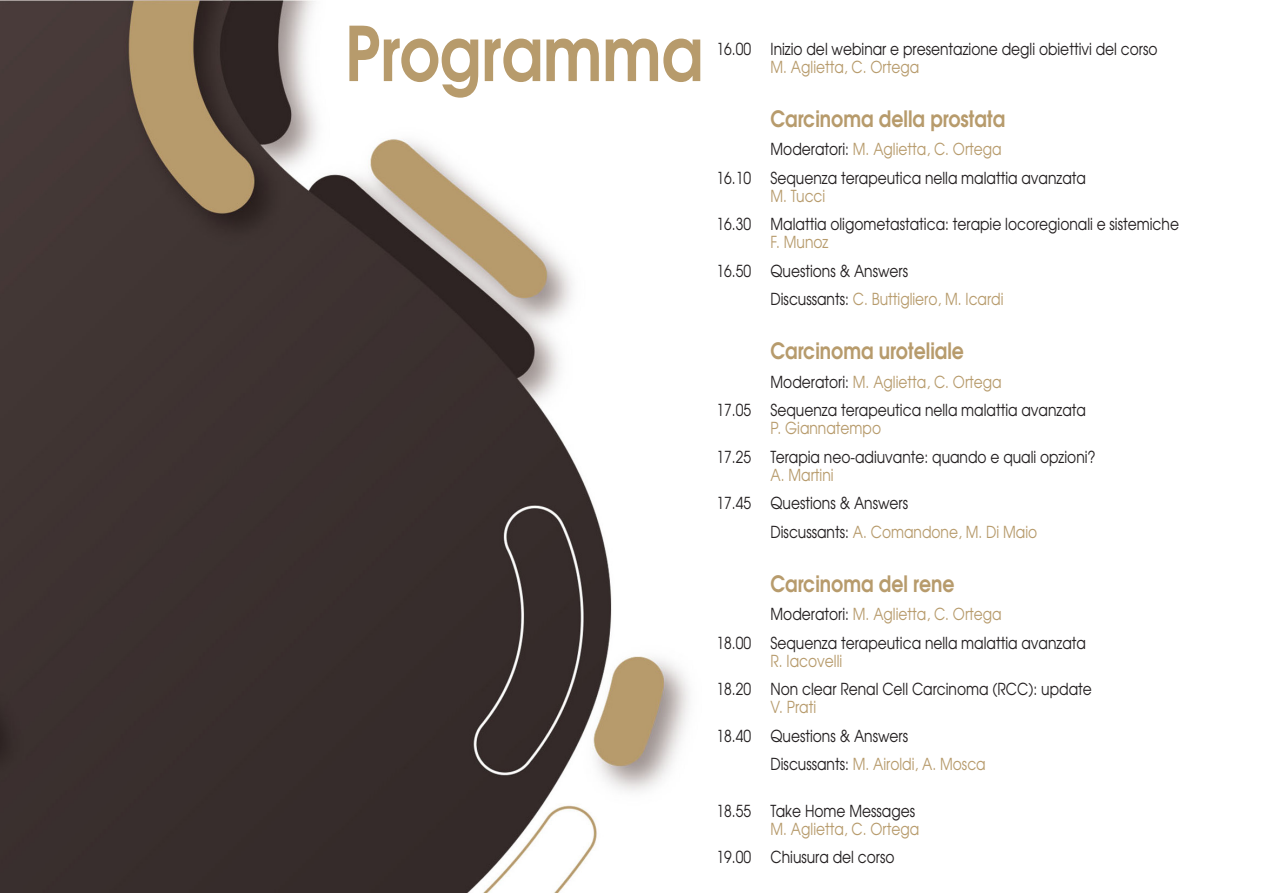
<style>
.page{position:relative;width:1263px;height:893px;background:#fff}
.page>*{position:absolute;margin:0;border:0;box-sizing:border-box;transform-origin:0 0}
.t1{font:600 75px "Avant Garde";color:#b79b6c;scale:.84 1}
.t2{font:600 22.5px "Avant Garde";color:#b79b6c;scale:.84 1}
.t3{font:16.5px "Avant Garde";color:#231f20;scale:.84 1}
.t4{font:16.5px "Avant Garde";color:#b79b6c;scale:.84 1}
.s1{color:#231f20}
</style>
<div class="page">
<img style="left:0;top:0;width:689px;height:893px">
<p class="t1" style="left:345px;top:4px;width:428px">Programma</p>
<p class="t3" style="left:716px;top:38px;width:526px">16.00 Inizio del webinar e presentazione degli obiettivi del corso</p>
<p class="t4" style="left:770px;top:56px;width:179px">M. Aglietta, C. Ortega</p>
<p class="t2" style="left:770px;top:103px;width:281px">Carcinoma della prostata</p>
<p class="t4" style="left:770px;top:139px;width:277px"><span class="s1">Moderatori:</span> M. Aglietta, C. Ortega</p>
<p class="t3" style="left:716px;top:167px;width:441px">16.10 Sequenza terapeutica nella malattia avanzata</p>
<p class="t4" style="left:770px;top:185px;width:67px">M. Tucci</p>
<p class="t3" style="left:716px;top:214px;width:552px">16.30 Malattia oligometastatica: terapie locoregionali e sistemiche</p>
<p class="t4" style="left:770px;top:232px;width:70px">F. Munoz</p>
<p class="t3" style="left:716px;top:260px;width:230px">16.50 Questions &amp; Answers</p>
<p class="t4" style="left:770px;top:289px;width:279px"><span class="s1">Discussants:</span> C. Buttigliero, M. Icardi</p>
<p class="t2" style="left:770px;top:336px;width:232px">Carcinoma uroteliale</p>
<p class="t4" style="left:770px;top:371px;width:277px"><span class="s1">Moderatori:</span> M. Aglietta, C. Ortega</p>
<p class="t3" style="left:716px;top:400px;width:441px">17.05 Sequenza terapeutica nella malattia avanzata</p>
<p class="t4" style="left:770px;top:418px;width:133px">P. Giannatempo</p>
<p class="t3" style="left:716px;top:446px;width:453px">17.25 Terapia neo-adiuvante: quando e quali opzioni?</p>
<p class="t4" style="left:770px;top:464px;width:77px">A. Martini</p>
<p class="t3" style="left:716px;top:493px;width:230px">17.45 Questions &amp; Answers</p>
<p class="t4" style="left:770px;top:521px;width:319px"><span class="s1">Discussants:</span> A. Comandone, M. Di Maio</p>
<p class="t2" style="left:770px;top:568px;width:221px">Carcinoma del rene</p>
<p class="t4" style="left:770px;top:604px;width:277px"><span class="s1">Moderatori:</span> M. Aglietta, C. Ortega</p>
<p class="t3" style="left:716px;top:632px;width:441px">18.00 Sequenza terapeutica nella malattia avanzata</p>
<p class="t4" style="left:770px;top:650px;width:87px">R. Iacovelli</p>
<p class="t3" style="left:716px;top:679px;width:448px">18.20 Non clear Renal Cell Carcinoma (RCC): update</p>
<p class="t4" style="left:770px;top:697px;width:56px">V. Prati</p>
<p class="t3" style="left:716px;top:725px;width:230px">18.40 Questions &amp; Answers</p>
<p class="t4" style="left:770px;top:754px;width:258px"><span class="s1">Discussants:</span> M. Airoldi, A. Mosca</p>
<p class="t3" style="left:716px;top:800px;width:238px">18.55 Take Home Messages</p>
<p class="t4" style="left:770px;top:818px;width:179px">M. Aglietta, C. Ortega</p>
<p class="t3" style="left:716px;top:847px;width:213px">19.00 Chiusura del corso</p>
</div>
